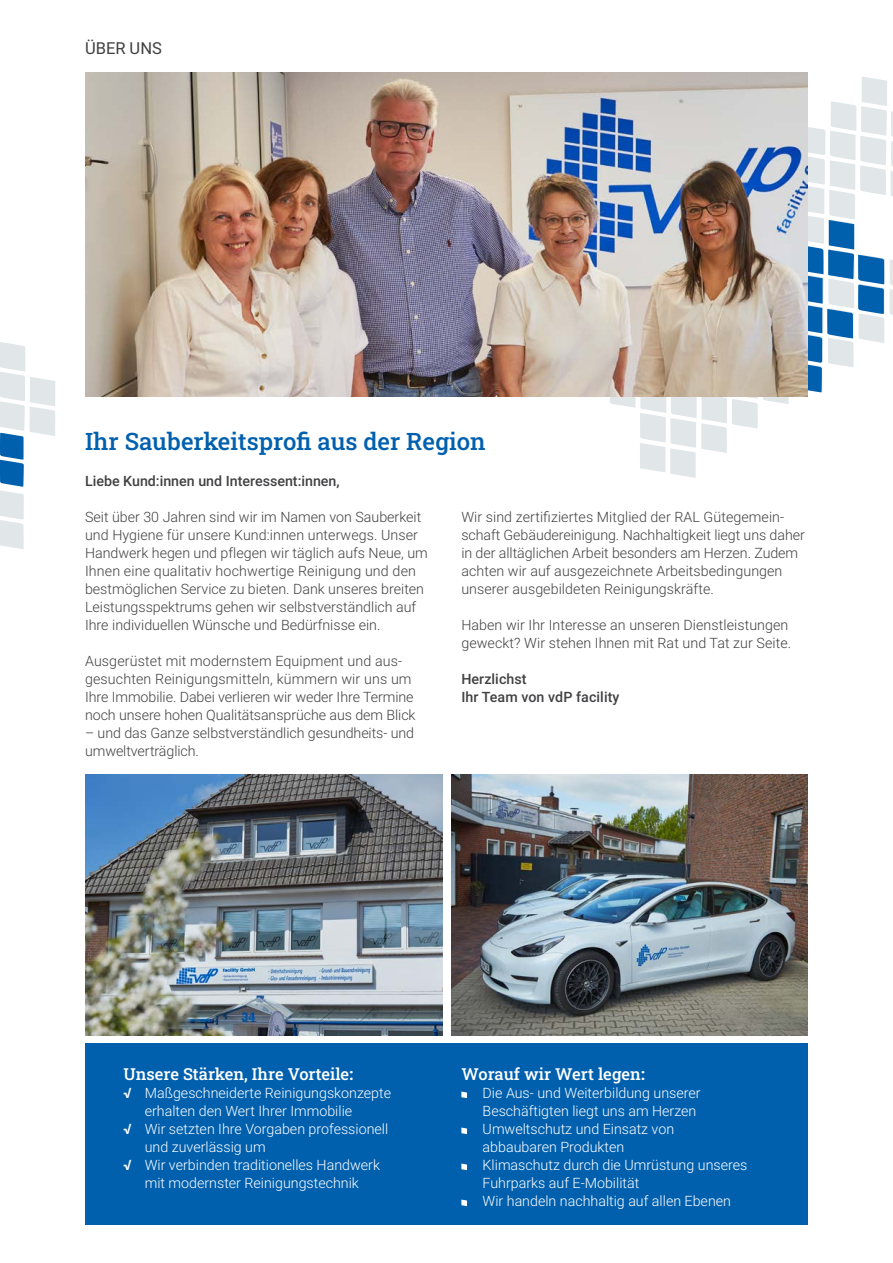
<style>
.page{position:relative;width:893px;height:1263px;background:#fff}
.page>*{position:absolute;margin:0;border:0;box-sizing:border-box;transform-origin:0 0}
.t1{font:24px "Roboto Slab";color:#0060ae}
.t2{font:16.5px "Roboto Slab";color:#fff}
.t3{font:16.5px "Roboto";color:#414042}
.t4{font:300 14.25px/18px "Roboto";color:#414042}
.t5{font:300 14.25px/18px "Roboto";color:#fff}
.t6{font:500 14.25px/18px "Roboto";color:#414042}
.s1{font-family:"Roboto";font-weight:700}
.s2{font-weight:700}
</style>
<div class="page">
<svg style="left:610px;top:76px;width:283px;height:402px"></svg>
<div style="left:85px;top:1043px;width:723px;height:181px;background:#0060ae"></div>
<svg style="left:0;top:342px;width:55px;height:207px"></svg>
<img style="left:85px;top:774px;width:357px;height:261px">
<img style="left:451px;top:774px;width:357px;height:261px">
<img style="left:85px;top:72px;width:723px;height:324px">
<svg style="left:461px;top:1091px;width:6px;height:7px"></svg>
<svg style="left:461px;top:1127px;width:6px;height:7px"></svg>
<svg style="left:461px;top:1163px;width:6px;height:7px"></svg>
<svg style="left:461px;top:1199px;width:6px;height:7px"></svg>
<p class="t3" style="left:85px;top:37px;width:78px">ÜBER UNS</p>
<h1 class="t1" style="left:85px;top:425px;width:402px">Ihr Sauberkeitsprofi aus der Region</h1>
<p class="t6" style="left:85px;top:471px;width:256px">Liebe Kund:innen und Interessent:innen,</p>
<p class="t4" style="left:85px;top:507px;width:344px">Seit über 30 Jahren sind wir im Namen von Sauberkeit und Hygiene für unsere Kund:innen unterwegs. Unser Handwerk hegen und pflegen wir täglich aufs Neue, um Ihnen eine qualitativ hochwertige Reinigung und den bestmöglichen Service zu bieten. Dank unseres breiten Leistungsspektrums gehen wir selbstverständlich auf Ihre individuellen Wünsche und Bedürfnisse ein.</p>
<p class="t4" style="left:85px;top:651px;width:332px">Ausgerüstet mit modernstem Equipment und aus&shy;gesuchten Reinigungsmitteln, kümmern wir uns um Ihre Immobilie. Dabei verlieren wir weder Ihre Termine noch unsere hohen Qualitätsansprüche aus dem Blick</p>
<p class="t4" style="left:85px;top:723px;width:331px">– und das Ganze selbstverständlich gesundheits- und umweltverträglich.</p>
<p class="t4" style="left:461px;top:507px;width:345px">Wir sind zertifiziertes Mitglied der RAL Gütegemein&shy;schaft Gebäudereinigung. Nachhaltigkeit liegt uns daher in der alltäglichen Arbeit besonders am Herzen. Zudem achten wir auf ausgezeichnete Arbeitsbedingungen unserer ausgebildeten Reinigungskräfte.</p>
<p class="t4" style="left:461px;top:615px;width:331px">Haben wir Ihr Interesse an unseren Dienstleistungen geweckt? Wir stehen Ihnen mit Rat und Tat zur Seite.</p>
<p class="t6" style="left:461px;top:669px;width:160px">Herzlichst<br>Ihr Team von vdP facility</p>
<p class="t2" style="left:123px;top:1063px;width:232px">Unsere Stärken, Ihre Vorteile<span class="s1">:</span></p>
<p class="t5" style="left:123px;top:1083px;width:269px"><span class="s2">√</span> Maßgeschneiderte Reinigungskonzepte</p>
<p class="t5" style="left:145px;top:1101px;width:209px">erhalten den Wert Ihrer Immobilie</p>
<p class="t5" style="left:123px;top:1119px;width:266px"><span class="s2">√</span> Wir setzten Ihre Vorgaben professionell</p>
<p class="t5" style="left:145px;top:1137px;width:122px">und zuverlässig um</p>
<p class="t5" style="left:123px;top:1155px;width:258px"><span class="s2">√</span> Wir verbinden traditionelles Handwerk</p>
<p class="t5" style="left:145px;top:1173px;width:216px">mit modernster Reinigungstechnik</p>
<p class="t2" style="left:461px;top:1063px;width:185px">Worauf wir Wert legen<span class="s1">:</span></p>
<p class="t5" style="left:483px;top:1083px;width:266px">Die Aus- und Weiterbildung unserer<br>Beschäftigten liegt uns am Herzen<br>Umweltschutz und Einsatz von abbaubaren Produkten<br>Klimaschutz durch die Umrüstung unseres<br>Fuhrparks auf E-Mobilität<br>Wir handeln nachhaltig auf allen Ebenen</p>
</div>
